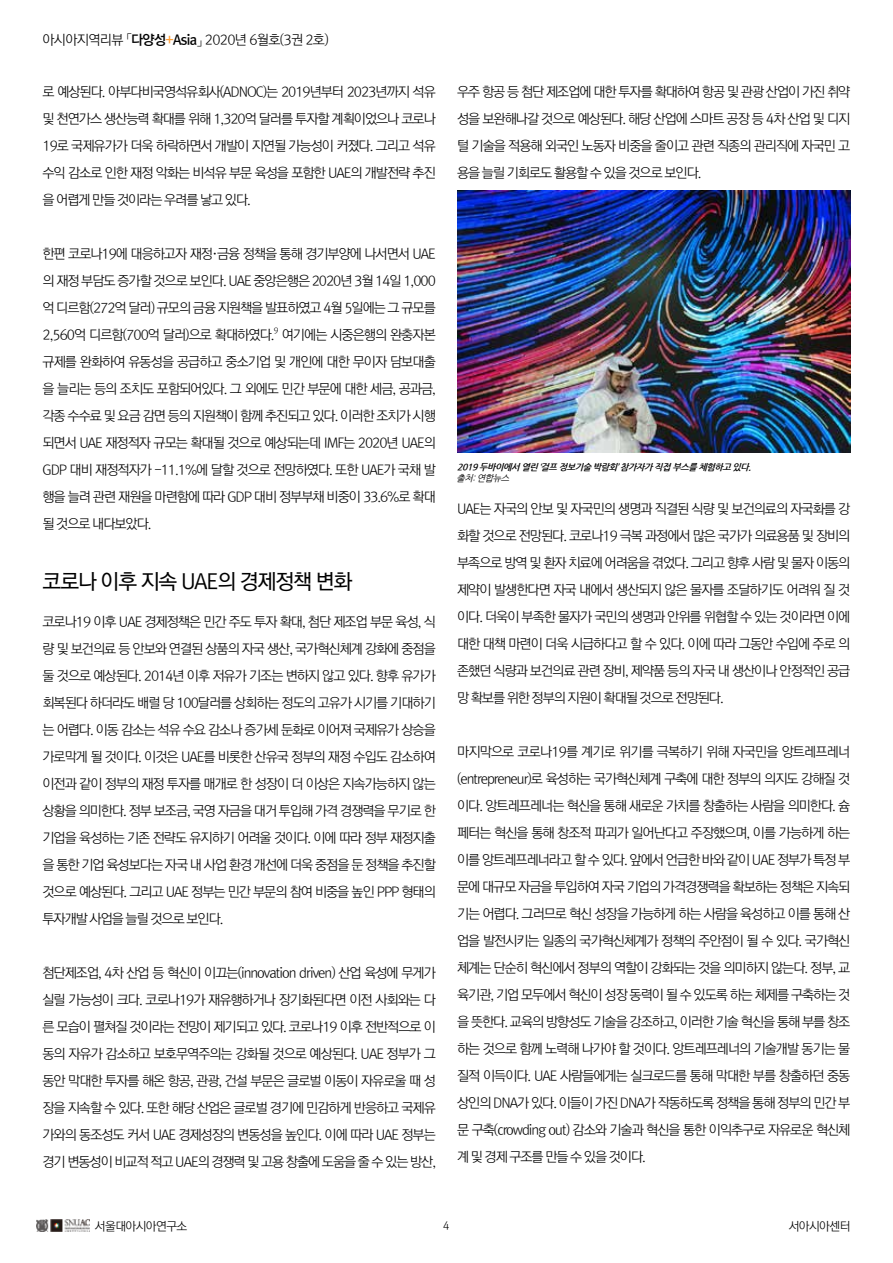
<style>
.page{position:relative;width:893px;height:1263px;background:#fff}
.page>*{position:absolute;margin:0;border:0;box-sizing:border-box;transform-origin:0 0}
.t1{font:21px "Rix Go M";letter-spacing:-.05em;color:#000}
.t2{font:13.5px/27px "Rix Go L";letter-spacing:-.075em;color:#000;text-align:justify}
.t3{font:13.5px "Rix Go L";letter-spacing:-.05em;color:#000}
.t4{font:12px "Rix Go L";letter-spacing:-.05em;color:#000}
.t5{font:10.5px "Rix Go L";color:#000}
.t6{font:italic 700 9px "Nanum Gothic";letter-spacing:-.05em;color:#000}
.t7{font:italic 9px "Nanum Gothic";color:#000}
.t8{font:7.8px "Rix Go L";color:#000}
.s1{font-family:"Rix Go B"}
.s2{font-family:"Rix Go B";color:#ff9f37}
</style>
<div class="page">
<img style="left:37px;top:1220px;width:53px;height:12px">
<img style="left:457px;top:190px;width:393px;height:263px">
<p class="t3" style="left:43px;top:31px;width:288px">아시아지역리뷰 「<span class="s1">다양성</span><span class="s2">+</span><span class="s1">Asia</span>」 2020년 6월호(3권 2호)</p>
<p class="t2" style="left:43px;top:78px;width:395px">로 예상된다. 아부다비국영석유회사(ADNOC)는 2019년부터 2023년까지 석유 및 천연가스 생산능력 확대를 위해 1,320억 달러를 투자할 계획이었으나 코로나 19로 국제유가가 더욱 하락하면서 개발이 지연될 가능성이 커졌다. 그리고 석유 수익 감소로 인한 재정 악화는 비석유 부문 육성을 포함한 UAE의 개발전략 추진 을 어렵게 만들 것이라는 우려를 낳고 있다.</p>
<p class="t2" style="left:43px;top:240px;width:395px">한편 코로나19에 대응하고자 재정·금융 정책을 통해 경기부양에 나서면서 UAE 의 재정 부담도 증가할 것으로 보인다. UAE 중앙은행은 2020년 3월 14일 1,000 억 디르함(272억 달러) 규모의 금융 지원책을 발표하였고 4월 5일에는 그 규모를 2,560억 디르함(700억 달러)으로 확대하였다.</p>
<p class="t8" style="left:274px;top:325px;width:6px">9</p>
<p class="t2" style="left:43px;top:321px;width:395px;text-indent:239px">여기에는 시중은행의 완충자본 규제를 완화하여 유동성을 공급하고 중소기업 및 개인에 대한 무이자 담보대출 을 늘리는 등의 조치도 포함되어있다. 그 외에도 민간 부문에 대한 세금, 공과금, 각종 수수료 및 요금 감면 등의 지원책이 함께 추진되고 있다. 이러한 조치가 시행 되면서 UAE 재정적자 규모는 확대될 것으로 예상되는데 IMF는 2020년 UAE의 GDP 대비 재정적자가 -11.1%에 달할 것으로 전망하였다. 또한 UAE가 국채 발 행을 늘려 관련 재원을 마련함에 따라 GDP 대비 정부부채 비중이 33.6%로 확대 될 것으로 내다보았다.</p>
<h1 class="t1" style="left:43px;top:567px;width:311px">코로나 이후 지속 UAE의 경제정책 변화</h1>
<p class="t2" style="left:43px;top:608px;width:395px">코로나19 이후 UAE 경제정책은 민간 주도 투자 확대, 첨단 제조업 부문 육성, 식 량 및 보건의료 등 안보와 연결된 상품의 자국 생산, 국가혁신체계 강화에 중점을 둘 것으로 예상된다. 2014년 이후 저유가 기조는 변하지 않고 있다. 향후 유가가 회복된다 하더라도 배럴 당 100달러를 상회하는 정도의 고유가 시기를 기대하기 는 어렵다. 이동 감소는 석유 수요 감소나 증가세 둔화로 이어져 국제유가 상승을 가로막게 될 것이다. 이것은 UAE를 비롯한 산유국 정부의 재정 수입도 감소하여 이전과 같이 정부의 재정 투자를 매개로 한 성장이 더 이상은 지속가능하지 않는 상황을 의미한다. 정부 보조금, 국영 자금을 대거 투입해 가격 경쟁력을 무기로 한 기업을 육성하는 기존 전략도 유지하기 어려울 것이다. 이에 따라 정부 재정지출 을 통한 기업 육성보다는 자국 내 사업 환경 개선에 더욱 중점을 둔 정책을 추진할 것으로 예상된다. 그리고 UAE 정부는 민간 부문의 참여 비중을 높인 PPP 형태의 투자개발 사업을 늘릴 것으로 보인다.</p>
<p class="t2" style="left:43px;top:959px;width:395px">첨단제조업, 4차 산업 등 혁신이 이끄는(innovation driven) 산업 육성에 무게가 실릴 가능성이 크다. 코로나19가 재유행하거나 장기화된다면 이전 사회와는 다 른 모습이 펼쳐질 것이라는 전망이 제기되고 있다. 코로나19 이후 전반적으로 이 동의 자유가 감소하고 보호무역주의는 강화될 것으로 예상된다. UAE 정부가 그 동안 막대한 투자를 해온 항공, 관광, 건설 부문은 글로벌 이동이 자유로울 때 성 장을 지속할 수 있다. 또한 해당 산업은 글로벌 경기에 민감하게 반응하고 국제유 가와의 동조성도 커서 UAE 경제성장의 변동성을 높인다. 이에 따라 UAE 정부는 경기 변동성이 비교적 적고 UAE의 경쟁력 및 고용 창출에 도움을 줄 수 있는 방산,</p>
<p class="t2" style="left:457px;top:78px;width:395px">우주 항공 등 첨단 제조업에 대한 투자를 확대하여 항공 및 관광 산업이 가진 취약 성을 보완해나갈 것으로 예상된다. 해당 산업에 스마트 공장 등 4차 산업 및 디지 털 기술을 적용해 외국인 노동자 비중을 줄이고 관련 직종의 관리직에 자국민 고 용을 늘릴 기회로도 활용할 수 있을 것으로 보인다.</p>
<p class="t6" style="left:457px;top:463px;width:298px">2019두바이에서 열린 ‘걸프 정보기술 박람회’참가자가 직접 부스를 체험하고 있다.</p>
<p class="t7" style="left:456px;top:474px;width:57px">출처:연합뉴스</p>
<p class="t2" style="left:457px;top:494px;width:395px">UAE는 자국의 안보 및 자국민의 생명과 직결된 식량 및 보건의료의 자국화를 강 화할 것으로 전망된다. 코로나19 극복 과정에서 많은 국가가 의료용품 및 장비의 부족으로 방역 및 환자 치료에 어려움을 겪었다. 그리고 향후 사람 및 물자 이동의 제약이 발생한다면 자국 내에서 생산되지 않은 물자를 조달하기도 어려워 질 것 이다. 더욱이 부족한 물자가 국민의 생명과 안위를 위협할 수 있는 것이라면 이에 대한 대책 마련이 더욱 시급하다고 할 수 있다. 이에 따라 그동안 수입에 주로 의 존했던 식량과 보건의료 관련 장비, 제약품 등의 자국 내 생산이나 안정적인 공급 망 확보를 위한 정부의 지원이 확대될 것으로 전망된다.</p>
<p class="t2" style="left:457px;top:737px;width:395px">마지막으로 코로나19를 계기로 위기를 극복하기 위해 자국민을 앙트레프레너 (entrepreneur)로 육성하는 국가혁신체계 구축에 대한 정부의 의지도 강해질 것 이다. 앙트레프레너는 혁신을 통해 새로운 가치를 창출하는 사람을 의미한다. 슘 페터는 혁신을 통해 창조적 파괴가 일어난다고 주장했으며, 이를 가능하게 하는 이를 앙트레프레너라고 할 수 있다. 앞에서 언급한 바와 같이 UAE 정부가 특정 부 문에 대규모 자금을 투입하여 자국 기업의 가격경쟁력을 확보하는 정책은 지속되 기는 어렵다. 그러므로 혁신 성장을 가능하게 하는 사람을 육성하고 이를 통해 산 업을 발전시키는 일종의 국가혁신체계가 정책의 주안점이 될 수 있다. 국가혁신 체계는 단순히 혁신에서 정부의 역할이 강화되는 것을 의미하지 않는다. 정부, 교 육기관, 기업 모두에서 혁신이 성장 동력이 될 수 있도록 하는 체제를 구축하는 것 을 뜻한다. 교육의 방향성도 기술을 강조하고, 이러한 기술 혁신을 통해 부를 창조 하는 것으로 함께 노력해 나가야 할 것이다. 앙트레프레너의 기술개발 동기는 물 질적 이득이다. UAE 사람들에게는 실크로드를 통해 막대한 부를 창출하던 중동 상인의 DNA가 있다. 이들이 가진 DNA가 작동하도록 정책을 통해 정부의 민간 부 문 구축(crowding out) 감소와 기술과 혁신을 통한 이익추구로 자유로운 혁신체 계 및 경제 구조를 만들 수 있을 것이다.</p>
<p class="t4" style="left:95px;top:1218px;width:94px">서울대아시아연구소</p>
<p class="t4" style="left:789px;top:1218px;width:63px">서아시아센터</p>
<p class="t5" style="left:443px;top:1218px;width:8px">4</p>
</div>
